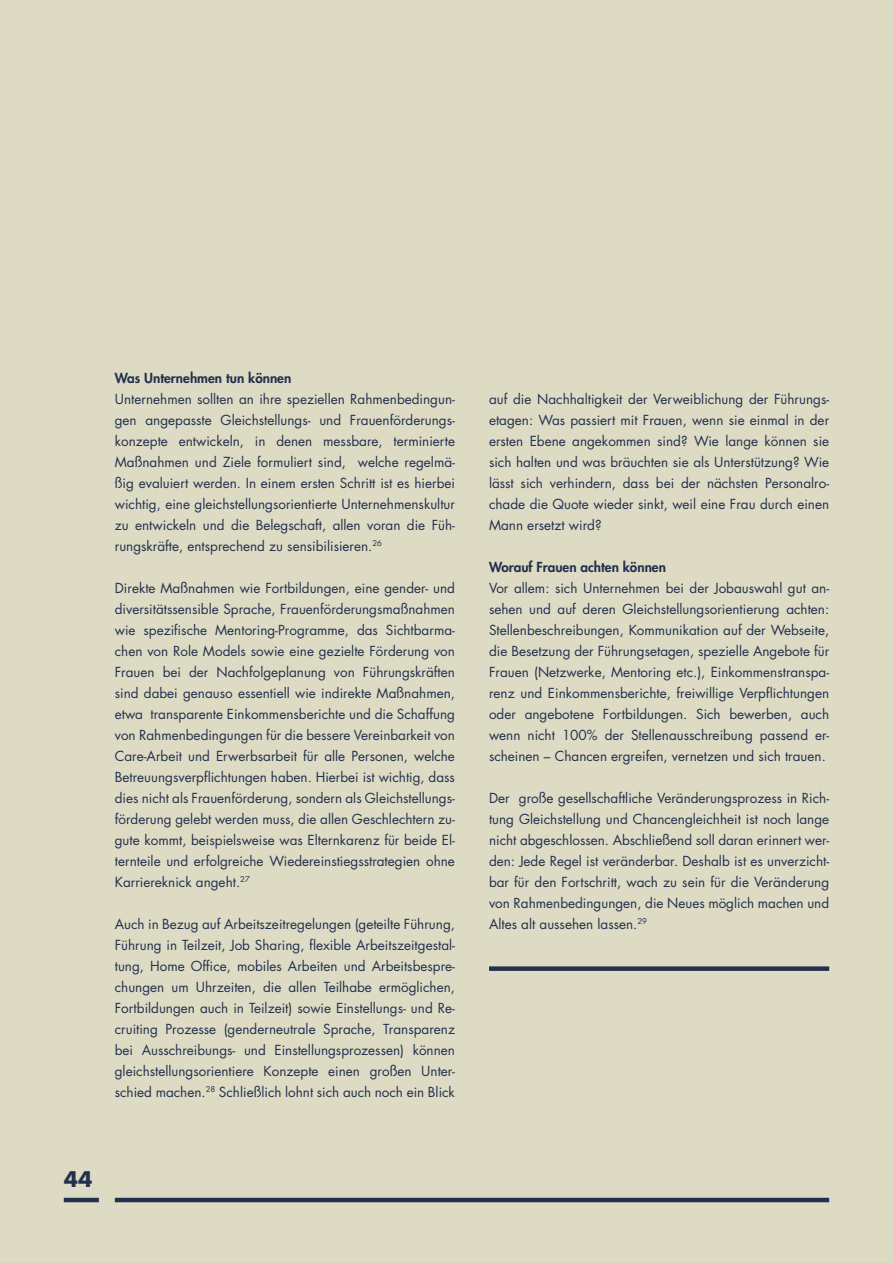
<style>
.page{position:relative;width:893px;height:1263px;background:#dddbc3}
.page>*{position:absolute;margin:0;border:0;box-sizing:border-box;transform-origin:0 0}
.t1{font:700 21px "Futura Std";color:#23304e}
.t2{font:13.5px/21px "Futura Std";color:#23304e;text-align:justify}
.t3{font:800 13.5px "Futura Std";color:#23304e}
</style>
<div class="page">
<hr style="left:115px;top:1198px;width:714px;height:4px;background:#23304e">
<hr style="left:64px;top:1198px;width:35px;height:4px;background:#23304e">
<div style="left:489px;top:966px;width:340px;height:5px;background:#23304e"></div>
<p class="t3" style="left:115px;top:369px;width:178px">Was Unternehmen tun können</p>
<p class="t2" style="left:115px;top:388px;width:342px">Unternehmen sollten an ihre speziellen Rahmenbedingun&shy;gen angepasste Gleichstellungs- und Frauenförderungs&shy;konzepte entwickeln, in denen messbare, terminierte Maßnahmen und Ziele formuliert sind, welche regelmä&shy;ßig evaluiert werden. In einem ersten Schritt ist es hierbei wichtig, eine gleichstellungsorientierte Unternehmenskultur zu entwickeln und die Belegschaft, allen voran die Füh&shy;rungskräfte, entsprechend zu sensibilisieren.<sup>26</sup></p>
<p class="t2" style="left:115px;top:577px;width:342px">Direkte Maßnahmen wie Fortbildungen, eine gender- und diversitätssensible Sprache, Frauenförderungsmaßnahmen wie spezifische Mentoring-Programme, das Sichtbarma&shy;chen von Role Models sowie eine gezielte Förderung von Frauen bei der Nachfolgeplanung von Führungskräften sind dabei genauso essentiell wie indirekte Maßnahmen, etwa transparente Einkommensberichte und die Schaffung von Rahmenbedingungen für die bessere Vereinbarkeit von Care-Arbeit und Erwerbsarbeit für alle Personen, welche Betreuungsverpflichtungen haben. Hierbei ist wichtig, dass dies nicht als Frauenförderung, sondern als Gleichstellungs&shy;förderung gelebt werden muss, die allen Geschlechtern zu&shy;gute kommt, beispielsweise was Elternkarenz für beide El&shy;ternteile und erfolgreiche Wiedereinstiegsstrategien ohne Karriereknick angeht.<sup>27</sup></p>
<p class="t2" style="left:115px;top:913px;width:342px">Auch in Bezug auf Arbeitszeitregelungen (geteilte Führung, Führung in Teilzeit, Job Sharing, flexible Arbeitszeitgestal&shy;tung, Home Office, mobiles Arbeiten und Arbeitsbespre&shy;chungen um Uhrzeiten, die allen Teilhabe ermöglichen, Fortbildungen auch in Teilzeit) sowie Einstellungs- und Re&shy;cruiting Prozesse (genderneutrale Sprache, Transparenz bei Ausschreibungs- und Einstellungsprozessen) können gleichstellungsorientiere Konzepte einen großen Unter&shy;schied machen.<sup>28</sup> Schließlich lohnt sich auch noch ein Blick</p>
<h1 class="t1" style="left:64px;top:1165px;width:30px">44</h1>
<p class="t2" style="left:489px;top:388px;width:342px">auf die Nachhaltigkeit der Verweiblichung der Führungs&shy;etagen: Was passiert mit Frauen, wenn sie einmal in der ersten Ebene angekommen sind? Wie lange können sie sich halten und was bräuchten sie als Unterstützung? Wie lässt sich verhindern, dass bei der nächsten Personalro&shy;chade die Quote wieder sinkt, weil eine Frau durch einen Mann ersetzt wird?</p>
<p class="t3" style="left:489px;top:558px;width:178px">Worauf Frauen achten können</p>
<p class="t2" style="left:489px;top:578px;width:342px">Vor allem: sich Unternehmen bei der Jobauswahl gut an&shy;sehen und auf deren Gleichstellungsorientierung achten:<br>Stellenbeschreibungen, Kommunikation auf der Webseite, die Besetzung der Führungsetagen, spezielle Angebote für Frauen (Netzwerke, Mentoring etc.), Einkommenstranspa&shy;renz und Einkommensberichte, freiwillige Verpflichtungen oder angebotene Fortbildungen. Sich bewerben, auch wenn nicht 100% der Stellenausschreibung passend er&shy;scheinen – Chancen ergreifen, vernetzen und sich trauen.</p>
<p class="t2" style="left:489px;top:788px;width:342px">Der große gesellschaftliche Veränderungsprozess in Rich&shy;tung Gleichstellung und Chancengleichheit ist noch lange nicht abgeschlossen. Abschließend soll daran erinnert wer&shy;den: Jede Regel ist veränderbar. Deshalb ist es unverzicht&shy;bar für den Fortschritt, wach zu sein für die Veränderung von Rahmenbedingungen, die Neues möglich machen und Altes alt aussehen lassen.<sup>29</sup></p>
</div>
